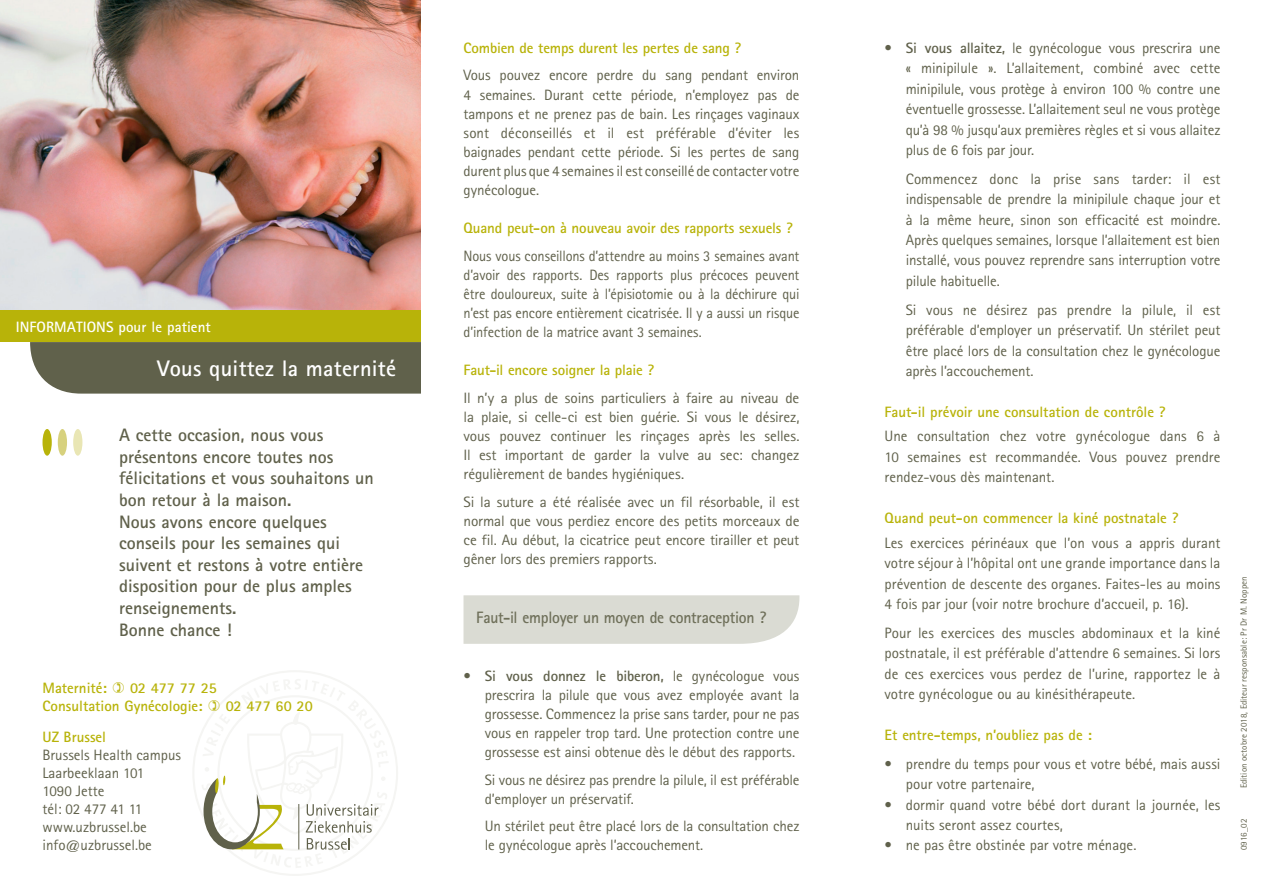
<style>
.page{position:relative;width:1263px;height:893px;background:#fff}
.page>*{position:absolute;margin:0;border:0;box-sizing:border-box;transform-origin:0 0}
.Normaal{font:700 22.5px "Rotis Sans Serif Std";letter-spacing:.01em;color:#fff}
.t1{font:700 18px/21.6px "Rotis Sans Serif Std";color:#60614b}
.t2{font:700 16.5px "Rotis Sans Serif Std";letter-spacing:-.015em;color:#6f705a;scale:.95 1}
.t3{font:15px/20.4px "Rotis Sans Serif Std";letter-spacing:-.005em;color:#60614b;text-align:justify}
.t4{font:700 15px "Rotis Sans Serif Std";color:#b8b309}
.t5{font:15px/19px "Rotis Sans Serif Std";letter-spacing:-.005em;color:#60614b;text-align:justify;scale:.96 1}
.Normaal-2{font:700 15px "Rotis Sans Serif Std";letter-spacing:.005em;color:#fff}
.Normaal-3{font:9px "Rotis Sans Serif Std";color:#60614b}
.s1{font-weight:700}
</style>
<div class="page">
<div style="left:463px;top:595px;width:336px;height:49px;background:#dadbd3"></div>
<img style="left:0;top:0;width:421px;height:311px">
<div style="left:43px;top:429px;width:9px;height:27px;background:#b8b309;border-radius:50%"></div>
<div style="left:58px;top:429px;width:9px;height:27px;background:#d7d17d;border-radius:50%"></div>
<div style="left:73px;top:429px;width:9px;height:27px;background:#e9e6b4;border-radius:50%"></div>
<div style="left:30px;top:342px;width:391px;height:52px;background:#60614b"></div>
<div style="left:0;top:311px;width:421px;height:31px;background:#b8b309"></div>
<svg style="left:193px;top:671px;width:205px;height:205px"></svg>
<p class="Normaal-2" style="left:16px;top:317px;width:196px">INFORMATIONS pour le patient</p>
<p class="Normaal" style="left:157px;top:354px;width:241px">Vous quittez la maternité</p>
<p class="t1" style="left:119px;top:424px;width:256px">A cette occasion, nous vous présentons encore toutes nos félicitations et vous souhaitons un bon retour à la maison.</p>
<p class="t1" style="left:119px;top:510px;width:209px">Nous avons encore quelques</p>
<p class="t1" style="left:119px;top:532px;width:223px">conseils pour les semaines qui</p>
<p class="t1" style="left:119px;top:554px;width:245px">suivent et restons à votre entière disposition pour de plus amples</p>
<p class="t1" style="left:119px;top:597px;width:119px">renseignements.</p>
<p class="t1" style="left:119px;top:618px;width:114px">Bonne chance !</p>
<p class="t4" style="left:43px;top:679px;width:66px">Maternité:</p>
<p class="t4" style="left:130px;top:679px;width:88px">02 477 77 25</p>
<p class="t4" style="left:43px;top:697px;width:162px">Consultation Gynécologie:</p>
<p class="t4" style="left:226px;top:697px;width:88px">02 477 60 20</p>
<p class="t4" style="left:43px;top:728px;width:65px">UZ Brussel</p>
<p class="t3" style="left:43px;top:745px;width:140px">Brussels Health campus</p>
<p class="t3" style="left:43px;top:763px;width:103px">Laarbeeklaan 101</p>
<p class="t3" style="left:43px;top:781px;width:63px">1090 Jette</p>
<p class="t3" style="left:43px;top:799px;width:101px">tél: 02 477 41 11</p>
<p class="t3" style="left:43px;top:817px;width:106px">www.uzbrussel.be</p>
<p class="t3" style="left:43px;top:835px;width:111px">info@uzbrussel.be</p>
<p class="t4" style="left:463px;top:38px;width:279px">Combien de temps durent les pertes de sang ?</p>
<p class="t3" style="left:463px;top:66px;width:337px;line-height:19px">Vous pouvez encore perdre du sang pendant environ 4 semaines. Durant cette période, n’employez pas de tampons et ne prenez pas de bain. Les rinçages vaginaux sont déconseillés et il est préférable d’éviter les baignades pendant cette période. Si les pertes de sang durent plus que 4 semaines il est conseillé de contacter votre gynécologue.</p>
<p class="t4" style="left:463px;top:219px;width:331px">Quand peut-on à nouveau avoir des rapports sexuels ?</p>
<p class="t5" style="left:463px;top:246px;width:351px">Nous vous conseillons d’attendre au moins 3 semaines avant d’avoir des rapports. Des rapports plus précoces peuvent être douloureux, suite à l’épisiotomie ou à la déchirure qui n’est pas encore entièrement cicatrisée. Il y a aussi un risque d’infection de la matrice avant 3 semaines.</p>
<p class="t4" style="left:463px;top:361px;width:192px">Faut-il encore soigner la plaie ?</p>
<p class="t3" style="left:463px;top:388px;width:337px;line-height:19px">Il n’y a plus de soins particuliers à faire au niveau de la plaie, si celle-ci est bien guérie. Si vous le désirez, vous pouvez continuer les rinçages après les selles.<br>Il est important de garder la vulve au sec: changez régulièrement de bandes hygiéniques.</p>
<p class="t3" style="left:463px;top:492px;width:337px;line-height:19px">Si la suture a été réalisée avec un fil résorbable, il est normal que vous perdiez encore des petits morceaux de ce fil. Au début, la cicatrice peut encore tirailler et peut gêner lors des premiers rapports.</p>
<p class="t2" style="left:476px;top:607px;width:307px">Faut-il employer un moyen de contraception ?</p>
<p class="t3" style="left:485px;top:666px;width:316px;line-height:19px;text-indent:-21px">• <span class="s1">Si vous donnez le biberon,</span> le gynécologue vous prescrira la pilule que vous avez employée avant la grossesse. Commencez la prise sans tarder, pour ne pas vous en rappeler trop tard. Une protection contre une grossesse est ainsi obtenue dès le début des rapports.</p>
<p class="t3" style="left:485px;top:770px;width:316px;line-height:19px">Si vous ne désirez pas prendre la pilule, il est préférable d’employer un préservatif.</p>
<p class="t3" style="left:485px;top:817px;width:316px;line-height:19px">Un stérilet peut être placé lors de la consultation chez le gynécologue après l’accouchement.</p>
<p class="t3" style="left:906px;top:37px;width:316px;text-indent:-21px">• <span class="s1">Si vous allaitez,</span> le gynécologue vous prescrira une « minipilule ». L’allaitement, combiné avec cette minipilule, vous protège à environ 100 % contre une éventuelle grossesse. L’allaitement seul ne vous protège qu’à 98 % jusqu’aux premières règles et si vous allaitez plus de 6 fois par jour.</p>
<p class="t3" style="left:906px;top:168px;width:316px">Commencez donc la prise sans tarder: il est indispensable de prendre la minipilule chaque jour et à la même heure, sinon son efficacité est moindre.<br>Après quelques semaines, lorsque l’allaitement est bien installé, vous pouvez reprendre sans interruption votre pilule habituelle.</p>
<p class="t3" style="left:906px;top:299px;width:316px">Si vous ne désirez pas prendre la pilule, il est préférable d’employer un préservatif. Un stérilet peut être placé lors de la consultation chez le gynécologue après l’accouchement.</p>
<p class="t4" style="left:884px;top:402px;width:283px">Faut-il prévoir une consultation de contrôle ?</p>
<p class="t3" style="left:884px;top:426px;width:337px">Une consultation chez votre gynécologue dans 6 à 10 semaines est recommandée. Vous pouvez prendre rendez-vous dès maintenant.</p>
<p class="t4" style="left:884px;top:508px;width:295px">Quand peut-on commencer la kiné postnatale ?</p>
<p class="t3" style="left:884px;top:532px;width:337px">Les exercices périnéaux que l’on vous a appris durant votre séjour à l’hôpital ont une grande importance dans la prévention de descente des organes. Faites-les au moins 4 fois par jour (voir notre brochure d’accueil, p. 16).</p>
<p class="t3" style="left:884px;top:622px;width:337px">Pour les exercices des muscles abdominaux et la kiné postnatale, il est préférable d’attendre 6 semaines. Si lors de ces exercices vous perdez de l’urine, rapportez le à votre gynécologue ou au kinésithérapeute.</p>
<p class="t4" style="left:884px;top:725px;width:209px">Et entre-temps, n’oubliez pas de :</p>
<p class="t3" style="left:906px;top:753px;width:316px;text-indent:-21px">• prendre du temps pour vous et votre bébé, mais aussi pour votre partenaire,</p>
<p class="t3" style="left:906px;top:794px;width:316px;text-indent:-21px">• dormir quand votre bébé dort durant la journée, les nuits seront assez courtes,</p>
<p class="t3" style="left:884px;top:835px;width:253px">• ne pas être obstinée par votre ménage.</p>
<p class="Normaal-3" style="left:1238px;top:788px;width:213px;rotate:-90deg">Edition octobre 2018, Editeur responsable: Pr Dr M. Noppen</p>
<p class="Normaal-3" style="left:1238px;top:850px;width:33px;rotate:-90deg">0916_02</p>
</div>
